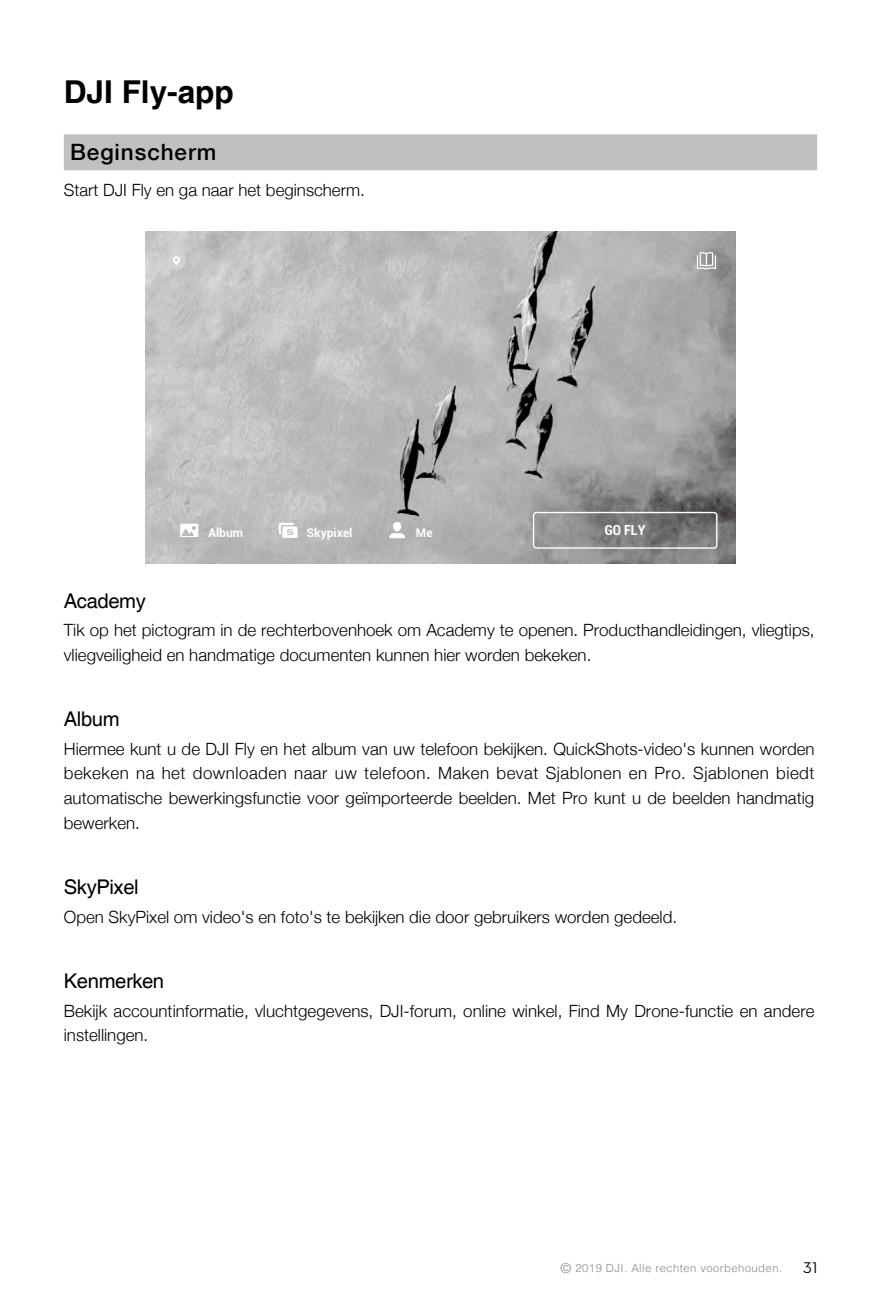
<style>
.page{position:relative;width:881px;height:1308px;background:#fff}
.page>*{position:absolute;margin:0;border:0;box-sizing:border-box;transform-origin:0 0}
.t1{font:700 31.5px "Helvetica";color:#000}
.t2{font:500 22.5px "Helvetica Neue";letter-spacing:.04em;color:#000}
.t3{font:20.25px "Helvetica";letter-spacing:-.02em;color:#000}
.t4{font:300 16.88px/24.8px "Helvetica Neue";color:#000}
.t5{font:15.75px "Dji";color:#000}
.t6{font:700 condensed 13.95px "Roboto";color:#fff}
.t7{font:700 11.92px "Roboto";color:#fff}
.t8{font:300 11.25px "Helvetica";letter-spacing:.04em;color:#898989}
.s1{font-size:13.5px}
</style>
<div class="page">
<div style="left:64px;top:134px;width:752px;height:36px;background:#bfc0c0"></div>
<img style="left:145px;top:305px;width:590px;height:177px">
<svg style="left:145px;top:231px;width:590px;height:74px;background:#b7b8b9"></svg>
<svg style="left:145px;top:482px;width:590px;height:81px;background:#a9a9aa"></svg>
<svg style="left:389px;top:522px;width:16px;height:16px"></svg>
<svg style="left:279px;top:523px;width:18px;height:14px"></svg>
<svg style="left:180px;top:523px;width:18px;height:14px"></svg>
<svg style="left:532px;top:512px;width:185px;height:37px;background:#89898a"></svg>
<svg style="left:696px;top:252px;width:19px;height:17px"></svg>
<div style="left:167px;top:251px;width:18px;height:19px;background:#d1d2d2;border-radius:9px"></div>
<svg style="left:173px;top:256px;width:7px;height:9px"></svg>
<h1 class="t1" style="left:64px;top:73px;width:171px">DJI Fly-app</h1>
<h2 class="t2" style="left:70px;top:139px;width:148px">Beginscherm</h2>
<p class="t4" style="left:64px;top:177px;width:302px">Start DJI Fly en ga naar het beginscherm.</p>
<p class="t7" style="left:208px;top:524px;width:36px">Album</p>
<p class="t7" style="left:307px;top:524px;width:47px">Skypixel</p>
<p class="t7" style="left:416px;top:524px;width:18px">Me</p>
<p class="t6" style="left:604px;top:520px;width:42px">GO FLY</p>
<p class="t3" style="left:64px;top:589px;width:83px">Academy</p>
<p class="t4" style="left:64px;top:617px;width:751px">Tik op het pictogram in de rechterbovenhoek om Academy te openen. Producthandleidingen, vliegtips, vliegveiligheid en handmatige documenten kunnen hier worden bekeken.</p>
<p class="t3" style="left:64px;top:707px;width:57px">Album</p>
<p class="t4" style="left:64px;top:736px;width:752px;text-align:justify">Hiermee kunt u de DJI Fly en het album van uw telefoon bekijken. QuickShots-video's kunnen worden bekeken na het downloaden naar uw telefoon. Maken bevat Sjablonen en Pro. Sjablonen biedt automatische bewerkingsfunctie voor geïmporteerde beelden. Met Pro kunt u de beelden handmatig bewerken.</p>
<p class="t3" style="left:64px;top:875px;width:76px">SkyPixel</p>
<p class="t4" style="left:64px;top:904px;width:614px">Open SkyPixel om video's en foto's te bekijken die door gebruikers worden gedeeld.</p>
<p class="t3" style="left:64px;top:969px;width:102px">Kenmerken</p>
<p class="t4" style="left:64px;top:997px;width:751px">Bekijk accountinformatie, vluchtgegevens, DJI-forum, online winkel, Find My Drone-functie en andere instellingen.</p>
<p class="t8" style="left:560px;top:1258px;width:223px"><span class="s1">©</span> 2019 DJI. Alle rechten voorbehouden.</p>
<p class="t5" style="left:802px;top:1259px;width:16px">31</p>
</div>
